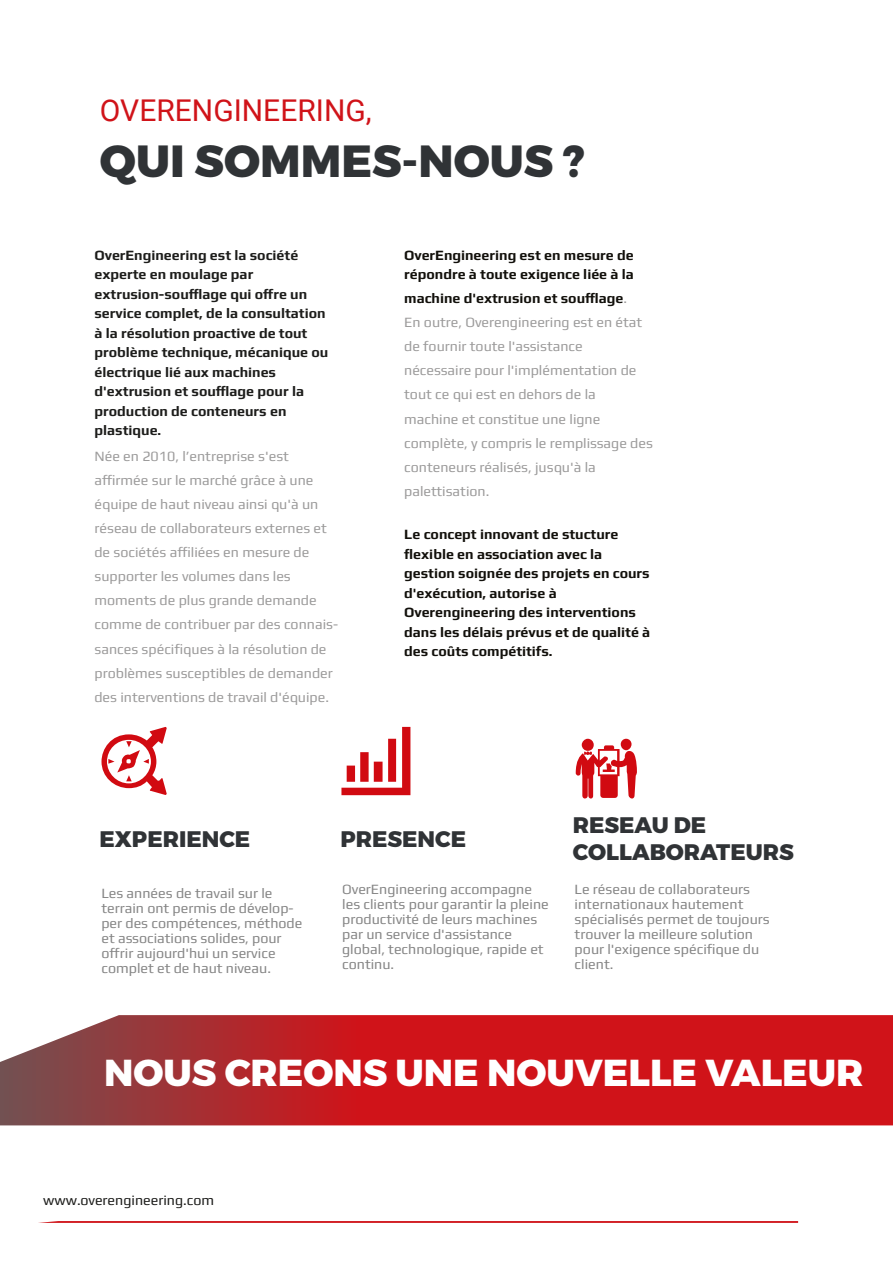
<style>
.page{position:relative;width:893px;height:1263px;background:#fff}
.page>*{position:absolute;margin:0;border:0;box-sizing:border-box;transform-origin:0 0}
.t1{font:800 45px "Montserrat";color:#303336}
.t2{font:800 37.5px "Montserrat";color:#fff}
.t3{font:30px "Roboto";color:#d01319}
.t4{font:800 22.5px/27px "Montserrat";color:#303336}
.t5{font:14.25px/24px "Play";color:#9c9b9b}
.t6{font:14.25px/15px "Play";color:#868686}
.t7{font:700 14.25px/19.5px "Play";color:#1d1d1b}
.t8{font:700 14.25px/19.5px "Play";color:#12100b}
.t9{font:14.25px "Play";color:#1d1d1b}
.s1{font-weight:700;color:#12100b}
</style>
<div class="page">
<svg style="left:0;top:1015px;width:893px;height:110px;background:#c02429"></svg>
<svg style="left:38px;top:1221px;width:760px;height:2px;background:#d3282d"></svg>
<svg style="left:101px;top:727px;width:66px;height:68px"></svg>
<svg style="left:576px;top:739px;width:61px;height:59px"></svg>
<svg style="left:341px;top:727px;width:69px;height:68px"></svg>
<h3 class="t3" style="left:100px;top:89px;width:273px">OVERENGINEERING,</h3>
<h1 class="t1" style="left:100px;top:133px;width:487px">QUI SOMMES-NOUS ?</h1>
<p class="t7" style="left:95px;top:245px;width:235px">OverEngineering est la société experte en moulage par extrusion-soufflage qui offre un service complet, de la consultation à la résolution proactive de tout problème technique, mécanique ou électrique lié aux machines d'extrusion et soufflage pour la production de conteneurs en plastique.</p>
<p class="t5" style="left:95px;top:444px;width:245px">Née en 2010, l’entreprise s'est affirmée sur le marché grâce à une équipe de haut niveau ainsi qu'à un réseau de collaborateurs externes et de sociétés affiliées en mesure de supporter les volumes dans les moments de plus grande demande comme de contribuer par des connais&shy;sances spécifiques à la résolution de problèmes susceptibles de demander des interventions de travail d'équipe.</p>
<p class="t8" style="left:404px;top:245px;width:231px">OverEngineering est en mesure de répondre à toute exigence liée à la</p>
<p class="t5" style="left:404px;top:286px;width:250px"><span class="s1">machine d'extrusion et soufflage</span>.<br>En outre, Overengineering est en état de fournir toute l'assistance nécessaire pour l'implémentation de tout ce qui est en dehors de la machine et constitue une ligne complète, y compris le remplissage des conteneurs réalisés, jusqu'à la palettisation.</p>
<p class="t8" style="left:404px;top:524px;width:248px">Le concept innovant de stucture flexible en association avec la gestion soignée des projets en cours d'exécution, autorise à<br>Overengineering des interventions dans les délais prévus et de qualité à des coûts compétitifs.</p>
<h3 class="t4" style="left:100px;top:826px;width:152px">EXPERIENCE</h3>
<p class="t6" style="left:101px;top:886px;width:202px">Les années de travail sur le terrain ont permis de dévelop&shy;per des compétences, méthode et associations solides, pour offrir aujourd'hui un service complet et de haut niveau.</p>
<h3 class="t4" style="left:340px;top:826px;width:127px">PRESENCE</h3>
<p class="t6" style="left:342px;top:882px;width:208px">OverEngineering accompagne les clients pour garantir la pleine productivité de leurs machines par un service d'assistance global, technologique, rapide et continu.</p>
<h3 class="t4" style="left:573px;top:812px;width:222px">RESEAU DE<br>COLLABORATEURS</h3>
<p class="t6" style="left:575px;top:882px;width:197px">Le réseau de collaborateurs internationaux hautement spécialisés permet de toujours trouver la meilleure solution pour l'exigence spécifique du client.</p>
<h2 class="t2" style="left:104px;top:1050px;width:761px">NOUS CREONS UNE NOUVELLE VALEUR</h2>
<p class="t9" style="left:43px;top:1191px;width:173px">www.overengineering.com</p>
</div>
